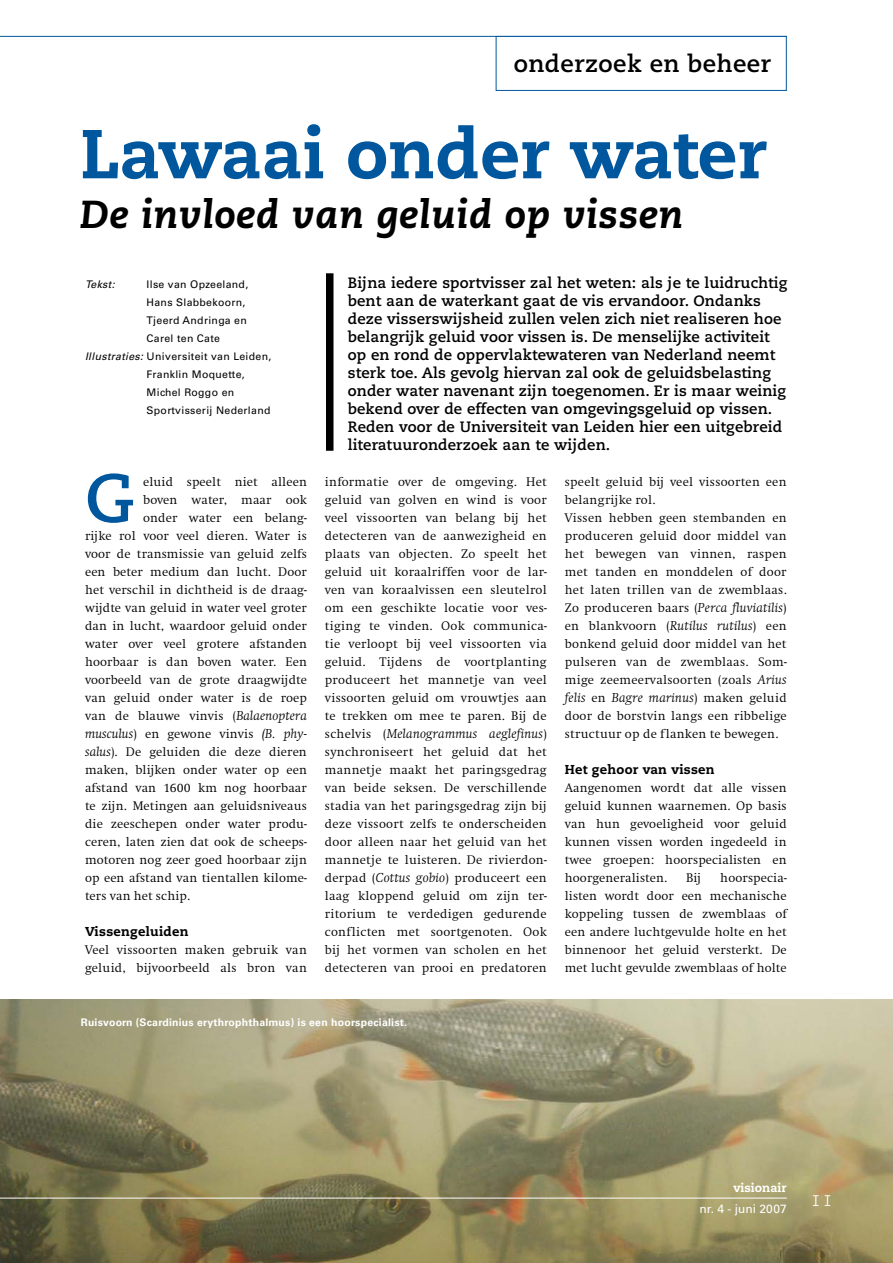
<style>
.page{position:relative;width:893px;height:1263px;background:#fff}
.page>*{position:absolute;margin:0;border:0;box-sizing:border-box;transform-origin:0 0}
.t1{font:69px "Caecilia Heavy Os F";color:#00579d}
.t2{font:68.25px "Caecilia Bold Os F";color:#00579d}
.t3{font:39px "Caecilia Heavy Italic Os F";color:#000}
.t4{font:24px "Caecilia Bold Os F";letter-spacing:.02em;color:#000}
.t5{font:21px "Caecilia Light Os F";color:#fff}
.t6{font:15px/18px "Caecilia Bold Os F";letter-spacing:.01em;color:#000}
.t7{font:300 12.9px/18px "Swift";letter-spacing:.01em;color:#000;text-align:justify}
.t8{font:12.9px "Caecilia Heavy Os F";letter-spacing:.02em;color:#000}
.t9{font:italic 300 12.9px "Swift";letter-spacing:.01em;color:#000}
.t10{font:12px "Univers";color:#fff}
.t11{font:12px "Caecilia Heavy Os F";color:#fff}
.t12{font:10.5px "Univers";letter-spacing:.03em;color:#000}
.t13{font:700 10.5px "Univers";letter-spacing:.02em;color:#fff}
.t14{font:italic 10.5px "Univers";letter-spacing:.03em;color:#000}
.s1{font-style:italic}
.s2{font-style:normal}
</style>
<div class="page">
<div style="left:326px;top:273px;width:7px;height:178px;background:#000"></div>
<img style="left:0;top:999px;width:893px;height:264px">
<hr style="left:0;top:36px;width:787px;height:1px;background:#00579d">
<div style="left:496px;top:36px;width:291px;height:55px;background:#fff;border:1px solid #00579d"></div>
<hr style="left:0;top:1198px;width:787px;height:1px;background:#fff">
<h3 class="t4" style="left:514px;top:49px;width:259px">onderzoek en beheer</h3>
<h1 class="t1" style="left:80px;top:111px;width:688px">Lawaai onder water</h1>
<h3 class="t3" style="left:80px;top:191px;width:606px">De invloed van geluid op vissen</h3>
<p class="t14" style="left:85px;top:278px;width:31px">Tekst:</p>
<p class="t12" style="left:147px;top:278px;width:103px">Ilse van Opzeeland,</p>
<p class="t12" style="left:147px;top:296px;width:100px">Hans Slabbekoorn,</p>
<p class="t12" style="left:147px;top:314px;width:102px">Tjeerd Andringa en</p>
<p class="t12" style="left:147px;top:332px;width:75px">Carel ten Cate</p>
<p class="t12" style="left:85px;top:350px;width:188px"><span class="s1">Illustraties:</span> Universiteit van Leiden,</p>
<p class="t12" style="left:147px;top:368px;width:100px">Franklin Moquette,</p>
<p class="t12" style="left:147px;top:386px;width:89px">Michel Roggo en</p>
<p class="t12" style="left:147px;top:404px;width:125px">Sportvisserij Nederland</p>
<h2 class="t2" style="left:85px;top:458px;width:51px">G</h2>
<p class="t7" style="left:143px;top:473px;width:165px">eluid speelt niet alleen</p>
<p class="t7" style="left:143px;top:491px;width:165px">boven water, maar ook</p>
<p class="t7" style="left:143px;top:509px;width:165px">onder water een belang-</p>
<p class="t7" style="left:85px;top:527px;width:223px">rijke rol voor veel dieren. Water is</p>
<p class="t7" style="left:85px;top:545px;width:223px">voor de transmissie van geluid zelfs</p>
<p class="t7" style="left:85px;top:563px;width:223px">een beter medium dan lucht. Door</p>
<p class="t7" style="left:85px;top:581px;width:223px">het verschil in dichtheid is de draag-</p>
<p class="t7" style="left:85px;top:599px;width:223px">wijdte van geluid in water veel groter</p>
<p class="t7" style="left:85px;top:617px;width:223px">dan in lucht, waardoor geluid onder</p>
<p class="t7" style="left:85px;top:635px;width:223px">water over veel grotere afstanden</p>
<p class="t7" style="left:85px;top:653px;width:223px">hoorbaar is dan boven water. Een</p>
<p class="t7" style="left:85px;top:671px;width:223px">voorbeeld van de grote draagwijdte</p>
<p class="t7" style="left:85px;top:689px;width:223px">van geluid onder water is de roep</p>
<p class="t7" style="left:85px;top:707px;width:223px">van de blauwe vinvis (<span class="s1">Balaenoptera</span></p>
<p class="t9" style="left:85px;top:726px;width:223px">musculus<span class="s2">) en gewone vinvis</span> (B. phy-</p>
<p class="t7" style="left:85px;top:743px;width:223px"><span class="s1">salus</span>). De geluiden die deze dieren</p>
<p class="t7" style="left:85px;top:761px;width:223px">maken, blijken onder water op een</p>
<p class="t7" style="left:85px;top:779px;width:223px">afstand van 1600 km nog hoorbaar</p>
<p class="t7" style="left:85px;top:797px;width:223px">te zijn. Metingen aan geluidsniveaus</p>
<p class="t7" style="left:85px;top:815px;width:223px">die zeeschepen onder water produ-</p>
<p class="t7" style="left:85px;top:833px;width:223px">ceren, laten zien dat ook de scheeps-</p>
<p class="t7" style="left:85px;top:851px;width:223px">motoren nog zeer goed hoorbaar zijn</p>
<p class="t7" style="left:85px;top:869px;width:223px">op een afstand van tientallen kilome-</p>
<p class="t7" style="left:85px;top:887px;width:107px">ters van het schip.</p>
<p class="t8" style="left:85px;top:923px;width:105px">Vissengeluiden</p>
<p class="t7" style="left:85px;top:941px;width:223px">Veel vissoorten maken gebruik van geluid, bijvoorbeeld als bron van</p>
<p class="t6" style="left:348px;top:274px;width:441px">Bijna iedere sportvisser zal het weten: als je te luidruchtig bent aan de waterkant gaat de vis ervandoor. Ondanks deze visserswijsheid zullen velen zich niet realiseren hoe belangrijk geluid voor vissen is. De menselijke activiteit op en rond de oppervlaktewateren van Nederland neemt sterk toe. Als gevolg hiervan zal ook de geluidsbelasting onder water navenant zijn toegenomen. Er is maar weinig bekend over de effecten van omgevingsgeluid op vissen.<br>Reden voor de Universiteit van Leiden hier een uitgebreid literatuuronderzoek aan te wijden.</p>
<p class="t7" style="left:325px;top:473px;width:223px">informatie over de omgeving. Het geluid van golven en wind is voor veel vissoorten van belang bij het detecteren van de aanwezigheid en plaats van objecten. Zo speelt het geluid uit koraalriffen voor de lar&shy;ven van koraalvissen een sleutelrol om een geschikte locatie voor ves&shy;tiging te vinden. Ook communica&shy;tie verloopt bij veel vissoorten via geluid. Tijdens de voortplanting produceert het mannetje van veel vissoorten geluid om vrouwtjes aan te trekken om mee te paren. Bij de schelvis (<span class="s1">Melanogrammus aeglefinus</span>) synchroniseert het geluid dat het mannetje maakt het paringsgedrag van beide seksen. De verschillende stadia van het paringsgedrag zijn bij deze vissoort zelfs te onderscheiden door alleen naar het geluid van het mannetje te luisteren. De rivierdon&shy;derpad (<span class="s1">Cottus gobio</span>) produceert een laag kloppend geluid om zijn ter&shy;ritorium te verdedigen gedurende conflicten met soortgenoten. Ook bij het vormen van scholen en het detecteren van prooi en predatoren</p>
<p class="t7" style="left:565px;top:473px;width:223px;text-align:left">speelt geluid bij veel vissoorten een belangrijke rol.<br>Vissen hebben geen stembanden en produceren geluid door middel van het bewegen van vinnen, raspen met tanden en monddelen of door het laten trillen van de zwemblaas.<br>Zo produceren baars (<span class="s1">Perca fluviatilis</span>) en blankvoorn (<span class="s1">Rutilus rutilus</span>) een bonkend geluid door middel van het pulseren van de zwemblaas. Som&shy;mige zeemeervalsoorten (zoals <span class="s1">Arius felis</span> en <span class="s1">Bagre marinus</span>) maken geluid door de borstvin langs een ribbelige structuur op de flanken te bewegen.</p>
<p class="t8" style="left:565px;top:761px;width:151px">Het gehoor van vissen</p>
<p class="t7" style="left:565px;top:779px;width:223px">Aangenomen wordt dat alle vissen geluid kunnen waarnemen. Op basis van hun gevoeligheid voor geluid kunnen vissen worden ingedeeld in twee groepen: hoorspecialisten en hoorgeneralisten.</p>
<p class="t7" style="left:565px;top:869px;width:223px;text-indent:155px">hoorspecia&shy;listen wordt door een mechanische koppeling tussen de zwemblaas of een andere luchtgevulde holte en het binnenoor het geluid versterkt. De met lucht gevulde zwemblaas of holte</p>
<p class="t7" style="left:686px;top:869px;width:17px">Bij</p>
<p class="t13" style="left:81px;top:1016px;width:328px">Ruisvoorn (Scardinius erythrophthalmus) is een hoorspecialist.</p>
<p class="t11" style="left:733px;top:1180px;width:55px">visionair</p>
<p class="t10" style="left:699px;top:1201px;width:89px">nr. 4 - juni 2007</p>
<h3 class="t5" style="left:810px;top:1186px;width:25px">11</h3>
</div>
